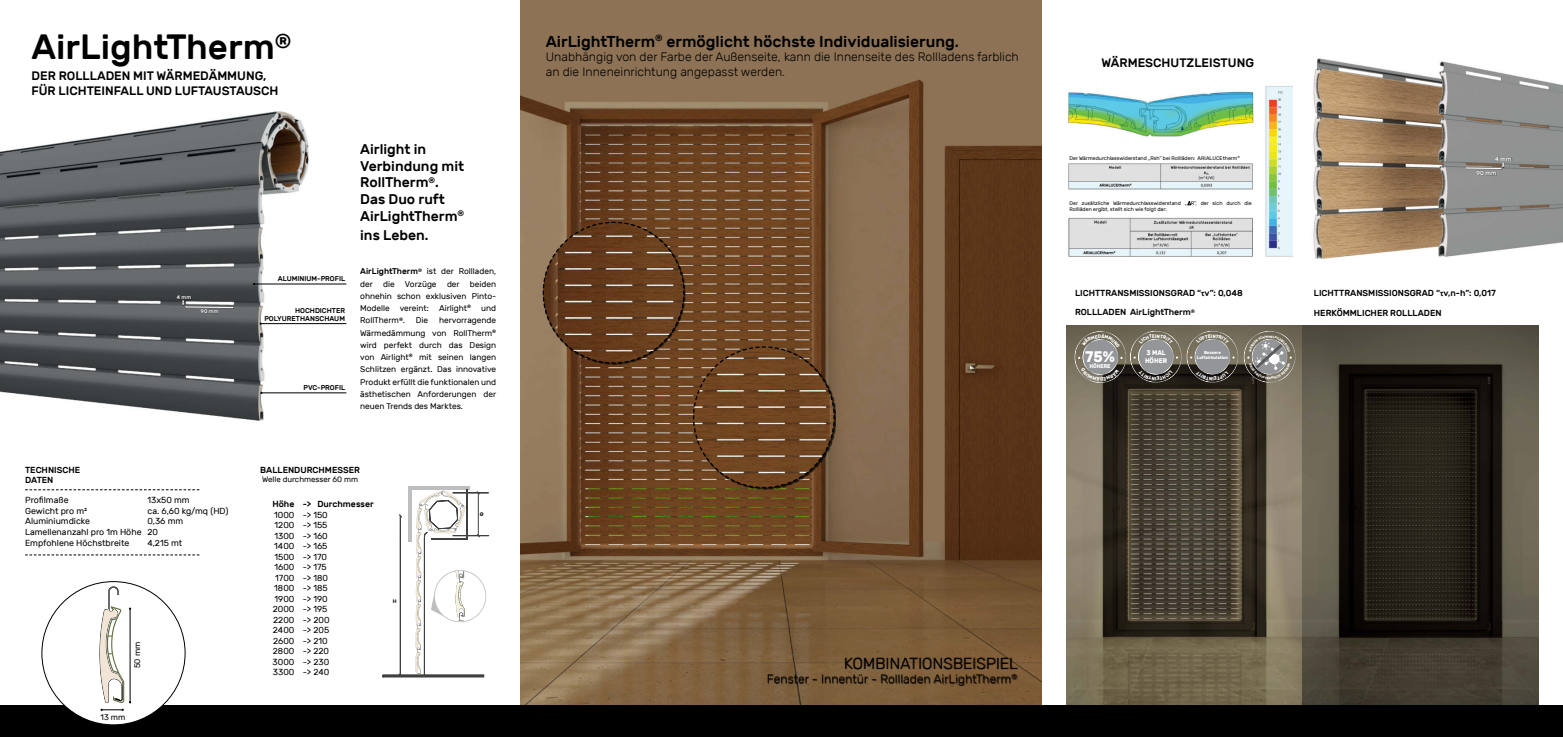
<style>
.page{position:relative;width:1563px;height:737px;background:#fff}
.page>*{position:absolute;margin:0;border:0;box-sizing:border-box;transform-origin:0 0}
.t1{font:500 35px "Rubik";color:#000}
.t2{font:500 15.75px "Rubik";color:#000}
.t3{font:300 15.75px "Rubik";color:#000}
.t4{font:700 15.31px "Rubik";color:#fff;scale:.93 1}
.t5{font:500 14px/16.8px "Rubik";color:#000}
.t6{font:300 12.25px/14.7px "Rubik";color:#000}
.t7{font:500 12.25px/14.7px "Rubik";color:#000}
.t8{font:8.75px/10.5px "Rubik";color:#000}
.t9{font:500 8.75px/10.5px "Rubik";color:#000}
.t10{font:8.31px/12.2px "Rubik";color:#000;text-align:justify}
.t11{font:8.14px "Rubik";color:#000}
.t12{font:7.88px "Rubik";color:#000}
.t13{font:500 7px/8.4px "Rubik";color:#000;text-align:right}
.t14{font:700 6.74px/8.1px "Rubik";color:#fff;scale:.93 1}
.t15{font:500 6.12px "Rubik";color:#fff}
.t16{font:700 5.51px "Rubik";color:#fff;scale:.93 1}
.t17{font:500 5.34px "Rubik";color:#fff}
.t18{font:5.25px/6.3px "Rubik";color:#000}
.t19{font:500 5.25px "Rubik";color:#000}
.t20{font:700 4.38px/5.2px "Rubik";color:#fff;text-align:center;scale:.93 1}
.s1{font-weight:500}
.s2{font-family:"Calibri";font-weight:700}
</style>
<div class="page">
<img style="left:1067px;top:325px;width:471px;height:380px">
<img style="left:521px;top:0;width:521px;height:705px">
<div style="left:0;top:705px;width:1563px;height:32px;background:#000"></div>
<svg style="left:542px;top:221px;width:143px;height:143px;background:#6d482b"></svg>
<svg style="left:692px;top:346px;width:143px;height:143px;background:#714b2b"></svg>
<div style="left:768px;top:657px;width:250px;height:29px;background:#000;opacity:.75"></div>
<img style="left:1292px;top:58px;width:271px;height:201px">
<hr style="left:1465px;top:167px;width:37px;height:3px;background:#000;opacity:.75">
<div style="left:1476px;top:170px;width:21px;height:6px;background:#000;opacity:.75"></div>
<svg style="left:1466px;top:162px;width:38px;height:7px"></svg>
<div style="left:1495px;top:156px;width:17px;height:5px;background:#000;opacity:.75"></div>
<img style="left:1068px;top:86px;width:224px;height:171px">
<svg style="left:1187px;top:201px;width:4px;height:4px"></svg>
<img style="left:0;top:111px;width:308px;height:310px">
<hr style="left:185px;top:306px;width:49px;height:3px;background:#63676a">
<div style="left:201px;top:309px;width:18px;height:5px;background:#000;opacity:.75"></div>
<svg style="left:182px;top:300px;width:51px;height:8px"></svg>
<hr style="left:177px;top:295px;width:15px;height:4px;background:#000;opacity:.75">
<hr style="left:254px;top:284px;width:92px;height:1px;background:#000">
<hr style="left:261px;top:323px;width:85px;height:1px;background:#000">
<hr style="left:261px;top:392px;width:85px;height:1px;background:#000">
<svg style="left:25px;top:489px;width:174px;height:1px"></svg>
<svg style="left:25px;top:554px;width:174px;height:1px"></svg>
<div style="left:42px;top:581px;width:143px;height:144px;background:#fff;border-radius:50%"></div>
<svg style="left:99px;top:586px;width:32px;height:125px"></svg>
<svg style="left:383px;top:486px;width:106px;height:191px"></svg>
<svg style="left:1074px;top:330px;width:221px;height:53px;background:#747168"></svg>
<h1 class="t1" style="left:32px;top:28px;width:261px">AirLightTherm<sup>®</sup></h1>
<h3 class="t7" style="left:32px;top:69px;width:248px">DER ROLLLADEN MIT WÄRMEDÄMMUNG,<br>FÜR LICHTEINFALL UND LUFTAUSTAUSCH</h3>
<p class="t17" style="left:177px;top:294px;width:16px">4 mm</p>
<p class="t17" style="left:201px;top:308px;width:19px;rotate:1deg">90 mm</p>
<p class="t13" style="left:278px;top:274px;width:69px">ALUMINIUM-PROFIL</p>
<p class="t13" style="left:264px;top:306px;width:82px">HOCHDICHTER<br>POLYURETHANSCHAUM</p>
<p class="t13" style="left:303px;top:383px;width:43px">PVC-PROFIL</p>
<h3 class="t5" style="left:360px;top:141px;width:106px">Airlight in<br>Verbindung mit<br>RollTherm<sup>®</sup>.<br>Das Duo ruft<br>AirLightTherm<sup>®</sup></h3>
<h3 class="t5" style="left:360px;top:227px;width:70px">ins Leben.</h3>
<p class="t10" style="left:360px;top:265px;width:137px"><span class="s1">AirLightTherm</span><sup>®</sup> ist der Rollladen, der die Vorzüge der beiden ohnehin schon exklusiven Pinto-Modelle vereint: Airlight<sup>®</sup> und RollTherm<sup>®</sup>.</p>
<p class="t10" style="left:360px;top:314px;width:138px;text-indent:79px">hervorragende Wärmedämmung von RollTherm<sup>® </sup>wird perfekt durch das Design von Airlight<sup>®</sup> mit seinen langen Schlitzen ergänzt. Das innovative Produkt erfüllt die funktionalen und ästhetischen Anforderungen der neuen Trends des Marktes.</p>
<p class="t10" style="left:416px;top:314px;width:14px">Die</p>
<p class="t9" style="left:25px;top:464px;width:57px">TECHNISCHE<br>DATEN</p>
<p class="t9" style="left:260px;top:464px;width:101px">BALLENDURCHMESSER</p>
<p class="t12" style="left:262px;top:475px;width:98px">Welle durchmesser 60 mm</p>
<p class="t9" style="left:272px;top:499px;width:24px">Höhe</p>
<p class="t8" style="left:273px;top:509px;width:23px;text-align:justify">1000<br>1200<br>1300<br>1400<br>1500<br>1600<br>1700<br>1800<br>1900<br>2000<br>2200<br>2400<br>2600<br>2800<br>3000<br>3300</p>
<p class="t8" style="left:25px;top:495px;width:118px">Profilmaße<br>Gewicht pro m²<br>Aluminiumdicke<br>Lamellenanzahl pro 1m Höhe<br>Empfohlene Höchstbreite</p>
<p class="t8" style="left:147px;top:495px;width:82px">13x50 mm<br>ca. 6,60 kg/mq (HD)<br>0,36 mm<br>20<br>4,215 mt</p>
<p class="t9" style="left:303px;top:499px;width:73px">-&gt; Durchmesser</p>
<p class="t8" style="left:303px;top:509px;width:28px">-&gt; 150 -&gt; 155 -&gt; 160 -&gt; 165 -&gt; 170 -&gt; 175 -&gt; 180 -&gt; 185 -&gt; 190 -&gt; 195 -&gt; 200 -&gt; 205 -&gt; 210 -&gt; 220 -&gt; 230 -&gt; 240</p>
<p class="t11" style="left:133px;top:668px;width:28px;rotate:-90deg">50 mm</p>
<p class="t11" style="left:101px;top:712px;width:26px">13 mm</p>
<p class="t19" style="left:393px;top:598px;width:5px">H</p>
<p class="t19" style="left:480px;top:511px;width:5px">Ø</p>
<h2 class="t2" style="left:546px;top:32px;width:415px">AirLightTherm<sup>®</sup> ermöglicht höchste Individualisierung.</h2>
<h3 class="t6" style="left:546px;top:50px;width:474px">Unabhängig von der Farbe der Außenseite, kann die Innenseite des Rollladens farblich an die Inneneinrichtung angepasst werden.</h3>
<h2 class="t3" style="left:844px;top:655px;width:175px">KOMBINATIONSBEISPIEL</h2>
<h3 class="t6" style="left:767px;top:672px;width:252px">Fenster - Innentür - Rollladen AirLightTherm<sup>®</sup></h3>
<h3 class="t7" style="left:1101px;top:55px;width:154px">WÄRMESCHUTZLEISTUNG</h3>
<p class="t18" style="left:1069px;top:155px;width:172px">Der Wärmedurchlasswiderstand „Rsh“ bei Rollläden: ARIALUCEtherm<sup>®</sup></p>
<p class="t15" style="left:1495px;top:155px;width:18px">4 mm</p>
<p class="t18" style="left:1069px;top:200px;width:184px">Der zusätzliche Wärmedurchlasswiderstand „ R”, der sich durch die<br>Rollläden ergibt, stellt sich wie folgt dar:</p>
<p class="t15" style="left:1476px;top:169px;width:22px;rotate:1deg">90 mm</p>
<p class="t9" style="left:1075px;top:288px;width:169px">LICHTTRANSMISSIONSGRAD “<span class="s2">τ</span>v”: 0,048</p>
<p class="t9" style="left:1314px;top:288px;width:184px">LICHTTRANSMISSIONSGRAD “<span class="s2">τ</span>v,n-h”: 0,017</p>
<p class="t9" style="left:1075px;top:307px;width:122px">ROLLLADEN AirLightTherm<sup>®</sup></p>
<p class="t9" style="left:1314px;top:307px;width:129px">HERKÖMMLICHER ROLLLADEN</p>
<h3 class="t4" style="left:1085px;top:348px;width:33px">75%</h3>
<p class="t16" style="left:1089px;top:363px;width:24px">HÖHERE</p>
<p class="t14" style="left:1145px;top:349px;width:25px">3 MAL<br>HÖHER</p>
<p class="t20" style="left:1197px;top:349px;width:35px">Bessere<br>Luftzirkulation</p>
</div>
